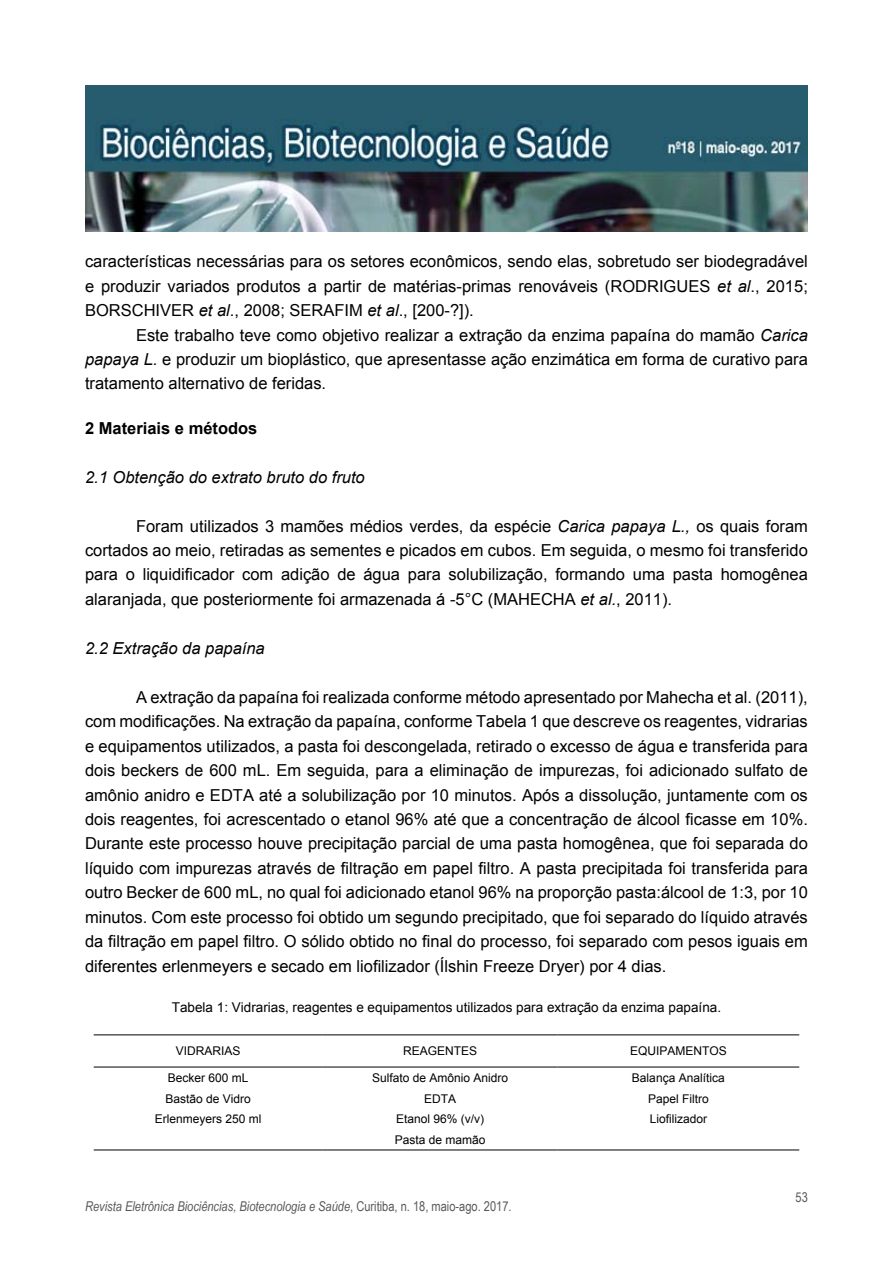
<style>
.page{position:relative;width:893px;height:1263px;background:#fff}
.page>*{position:absolute;margin:0;border:0;box-sizing:border-box;transform-origin:0 0}
.t1{font:16.5px/24.5px "Arial";color:#000;text-align:justify}
.t2{font:italic 16.5px "Arial";color:#000}
.t3{font:700 16.5px "Arial";color:#000}
.t4{font:13.5px "Arial";color:#000}
.t5{font:italic 13.5px "Arial Narrow";color:#58595b}
.t6{font:13.5px "Arial Narrow";color:#58595b}
.t7{font:12px "Arial";color:#000}
.s1{font-style:italic}
.s2{font-style:normal}
</style>
<div class="page">
<img style="left:85px;top:85px;width:723px;height:146px">
<hr style="left:94px;top:1149px;width:229px;height:1px;background:#000">
<hr style="left:323px;top:1149px;width:234px;height:1px;background:#000">
<hr style="left:557px;top:1149px;width:242px;height:1px;background:#000">
<hr style="left:94px;top:1034px;width:229px;height:1px;background:#000">
<hr style="left:323px;top:1034px;width:234px;height:1px;background:#000">
<hr style="left:557px;top:1034px;width:242px;height:1px;background:#000">
<hr style="left:94px;top:1067px;width:229px;height:1px;background:#000">
<hr style="left:323px;top:1067px;width:234px;height:1px;background:#000">
<hr style="left:557px;top:1067px;width:242px;height:1px;background:#000">
<p class="t1" style="left:85px;top:249px;width:724px">características necessárias para os setores econômicos, sendo elas, sobretudo ser biodegradável e produzir variados produtos a partir de matérias-primas renováveis (RODRIGUES <span class="s1">et al</span>., 2015; BORSCHIVER <span class="s1">et al</span>., 2008; SERAFIM <span class="s1">et al</span>., [200-?]).</p>
<p class="t1" style="left:85px;top:323px;width:724px;text-indent:51px">Este trabalho teve como objetivo realizar a extração da enzima papaína do mamão <span class="s1">Carica papaya L.</span> e produzir um bioplástico, que apresentasse ação enzimática em forma de curativo para tratamento alternativo de feridas.</p>
<p class="t3" style="left:85px;top:417px;width:174px">2 Materiais e métodos</p>
<p class="t2" style="left:85px;top:466px;width:281px">2.1 Obtenção do extrato bruto do fruto</p>
<p class="t1" style="left:85px;top:514px;width:724px;text-indent:51px">Foram utilizados 3 mamões médios verdes, da espécie <span class="s1">Carica papaya L.,</span> os quais foram cortados ao meio, retiradas as sementes e picados em cubos. Em seguida, o mesmo foi transferido para o liquidificador com adição de água para solubilização, formando uma pasta homogênea alaranjada, que posteriormente foi armazenada á -5°C (MAHECHA <span class="s1">et al.</span>, 2011).</p>
<p class="t2" style="left:85px;top:637px;width:181px">2.2 Extração da papaína</p>
<p class="t1" style="left:85px;top:685px;width:724px;text-indent:51px">A extração da papaína foi realizada conforme método apresentado por Mahecha et al. (2011), com modificações. Na extração da papaína, conforme Tabela 1 que descreve os reagentes, vidrarias e equipamentos utilizados, a pasta foi descongelada, retirado o excesso de água e transferida para dois beckers de 600 mL. Em seguida, para a eliminação de impurezas, foi adicionado sulfato de amônio anidro e EDTA até a solubilização por 10 minutos. Após a dissolução, juntamente com os dois reagentes, foi acrescentado o etanol 96% até que a concentração de álcool ficasse em 10%.<br>Durante este processo houve precipitação parcial de uma pasta homogênea, que foi separada do líquido com impurezas através de filtração em papel filtro. A pasta precipitada foi transferida para outro Becker de 600 mL, no qual foi adicionado etanol 96% na proporção pasta:álcool de 1:3, por 10 minutos. Com este processo foi obtido um segundo precipitado, que foi separado do líquido através da filtração em papel filtro. O sólido obtido no final do processo, foi separado com pesos iguais em diferentes erlenmeyers e secado em liofilizador (Ílshin Freeze Dryer) por 4 dias.</p>
<p class="t4" style="left:172px;top:999px;width:551px">Tabela 1: Vidrarias, reagentes e equipamentos utilizados para extração da enzima papaína.</p>
<p class="t7" style="left:176px;top:1043px;width:66px">VIDRARIAS</p>
<p class="t7" style="left:403px;top:1043px;width:76px">REAGENTES</p>
<p class="t7" style="left:630px;top:1043px;width:98px">EQUIPAMENTOS</p>
<p class="t7" style="left:168px;top:1070px;width:82px">Becker 600 mL</p>
<p class="t7" style="left:372px;top:1070px;width:138px">Sulfato de Amônio Anidro</p>
<p class="t7" style="left:632px;top:1070px;width:94px">Balança Analítica</p>
<p class="t7" style="left:166px;top:1090px;width:87px">Bastão de Vidro</p>
<p class="t7" style="left:424px;top:1090px;width:34px">EDTA</p>
<p class="t7" style="left:648px;top:1090px;width:62px">Papel Filtro</p>
<p class="t7" style="left:155px;top:1111px;width:108px">Erlenmeyers 250 ml</p>
<p class="t7" style="left:396px;top:1111px;width:90px">Etanol 96% (v/v)</p>
<p class="t7" style="left:650px;top:1111px;width:59px">Liofilizador</p>
<p class="t7" style="left:395px;top:1132px;width:92px">Pasta de mamão</p>
<p class="t5" style="left:85px;top:1197px;width:428px">Revista Eletrônica Biociências, Biotecnologia e Saúde<span class="s2">, Curitiba, n. 18, maio-ago. 2017.</span></p>
<p class="t6" style="left:796px;top:1187px;width:14px">53</p>
</div>
